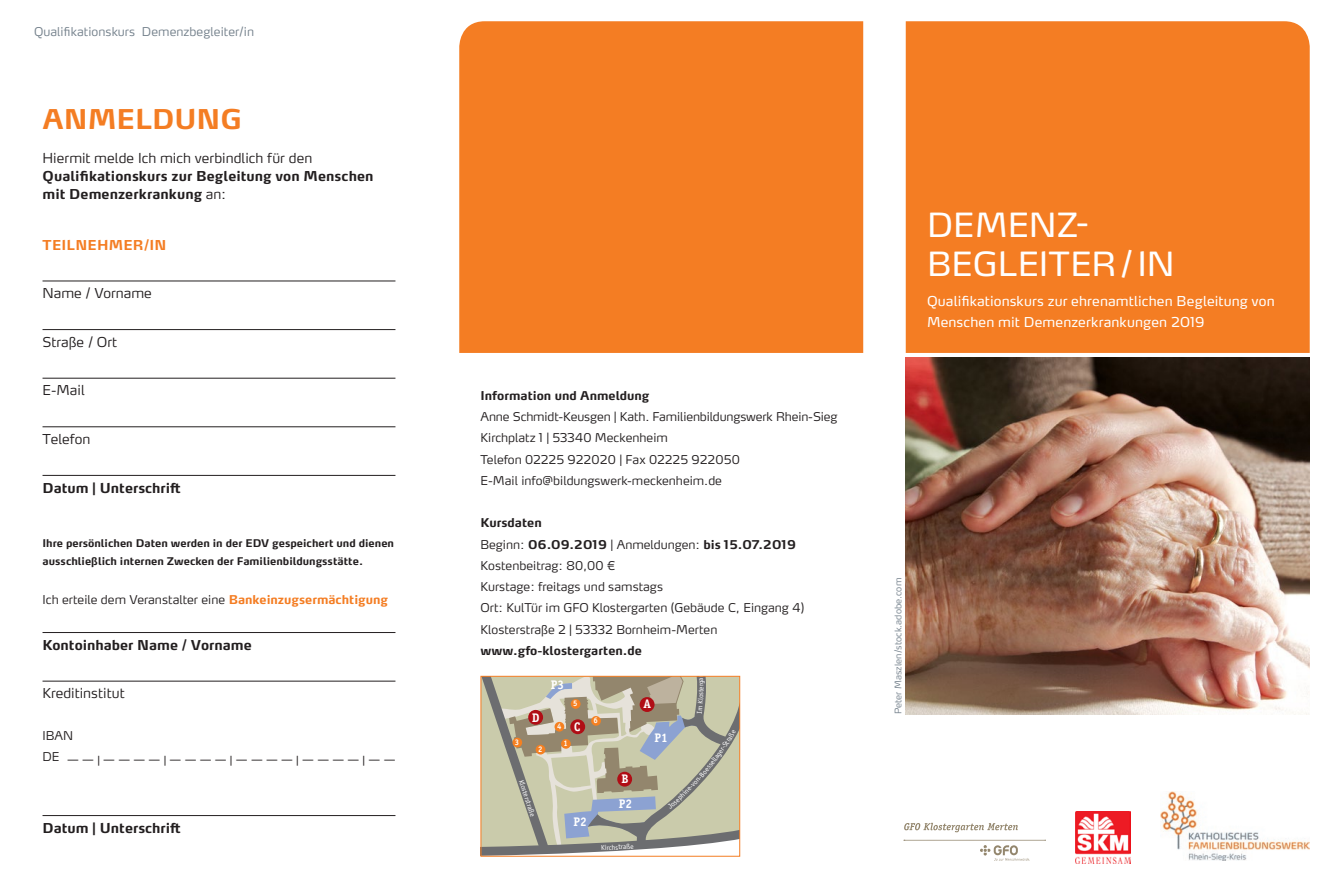
<style>
.page{position:relative;width:1331px;height:893px;background:#fff}
.page>*{position:absolute;margin:0;border:0;box-sizing:border-box;transform-origin:0 0}
.t1{font:33px/39.6px "Max OT";color:#fff}
.t2{font:700 27px "Max OT";color:#f47d23}
.t3{font:700 13.5px/18px "Max OT";color:#231f20}
.t4{font:300 13.5px "Max OT";color:#231f20}
.t5{font:13.5px/21.3px "Max OT";letter-spacing:.01em;color:#fff}
.t6{font:700 13.5px "Max OT";letter-spacing:.015em;color:#f47d23}
.t7{font:700 12.45px "Officina Serif";color:#fff;scale:.96 1}
.t8{font:300 12px/21.3px "Max OT";color:#231f20}
.t9{font:700 12px "Max OT";color:#231f20}
.t10{font:300 12px "Max OT";letter-spacing:.005em;color:#727f8a}
.t11{font:700 10.5px/18px "Max OT";color:#231f20}
.t12{font:10.5px "Max OT";color:#231f20}
.t13{font:300 9px "Max OT";color:#727f8a}
.t14{font:700 8.1px "Officina Serif";color:#fff;scale:.96 1}
.t15{font:7.2px "Officina Sans";color:#fff}
.s1{font-weight:300}
.s2{font-weight:700;color:#f47d23}
.s3{font-weight:700}
</style>
<div class="page">
<div style="left:906px;top:21px;width:404px;height:332px;background:#f47d23"></div>
<div style="left:459px;top:21px;width:404px;height:332px;background:#f47d23"></div>
<img style="left:906px;top:357px;width:404px;height:357px">
<hr style="left:43px;top:281px;width:352px;height:1px;background:#231f20">
<hr style="left:43px;top:329px;width:352px;height:1px;background:#231f20">
<hr style="left:43px;top:378px;width:352px;height:1px;background:#231f20">
<hr style="left:43px;top:426px;width:352px;height:1px;background:#231f20">
<hr style="left:43px;top:475px;width:352px;height:1px;background:#231f20">
<hr style="left:43px;top:632px;width:352px;height:1px;background:#231f20">
<hr style="left:43px;top:681px;width:352px;height:1px;background:#231f20">
<hr style="left:43px;top:815px;width:352px;height:1px;background:#231f20">
<img style="left:1161px;top:792px;width:149px;height:69px">
<img style="left:1075px;top:812px;width:55px;height:52px">
<svg style="left:904px;top:823px;width:114px;height:9px"></svg>
<svg style="left:904px;top:840px;width:142px;height:21px"></svg>
<svg style="left:481px;top:676px;width:259px;height:180px;background:#b6b19e"></svg>
<p class="t10" style="left:34px;top:24px;width:221px">Qualifikationskurs Demenzbegleiter/in</p>
<h2 class="t2" style="left:43px;top:102px;width:201px">ANMELDUNG</h2>
<p class="t4" style="left:43px;top:150px;width:271px">Hiermit melde Ich mich verbindlich für den</p>
<p class="t3" style="left:43px;top:167px;width:333px">Qualifikationskurs zur Begleitung von Menschen mit Demenzerkrankung <span class="s1">an:</span></p>
<p class="t6" style="left:43px;top:236px;width:125px">TEILNEHMER/IN</p>
<p class="t4" style="left:43px;top:285px;width:111px">Name / Vorname</p>
<p class="t4" style="left:43px;top:333px;width:76px">Straße / Ort</p>
<p class="t4" style="left:43px;top:382px;width:44px">E-Mail</p>
<p class="t4" style="left:43px;top:431px;width:49px">Telefon</p>
<p class="t3" style="left:43px;top:479px;width:140px">Datum | Unterschrift</p>
<p class="t11" style="left:43px;top:534px;width:353px">Ihre persönlichen Daten werden in der EDV gespeichert und dienen ausschließlich internen Zwecken der Familienbildungsstätte.</p>
<p class="t8" style="left:43px;top:589px;width:347px">Ich erteile dem Veranstalter eine <span class="s2">Bankeinzugsermächtigung</span></p>
<p class="t3" style="left:43px;top:636px;width:211px">Kontoinhaber Name / Vorname</p>
<p class="t4" style="left:43px;top:685px;width:84px">Kreditinstitut</p>
<p class="t8" style="left:43px;top:725px;width:32px">IBAN<br>DE</p>
<p class="t12" style="left:67px;top:753px;width:330px">—— | —— —— | —— —— | —— —— | —— —— | ——</p>
<p class="t3" style="left:43px;top:819px;width:140px">Datum | Unterschrift</p>
<p class="t9" style="left:480px;top:388px;width:170px">Information und Anmeldung</p>
<p class="t8" style="left:480px;top:406px;width:359px">Anne Schmidt-Keusgen | Kath. Familienbildungswerk Rhein-Sieg Kirchplatz 1 | 53340 Meckenheim<br>Telefon 02225 922020 | Fax 02225 922050<br>E-Mail info@bildungswerk-meckenheim.de</p>
<p class="t8" style="left:480px;top:512px;width:325px"><span class="s3">Kursdaten<br></span>Beginn: <span class="s3">06.09.2019</span> | Anmeldungen: <span class="s3">bis 15.07.2019<br></span>Kostenbeitrag: 80,00 €<br>Kurstage: freitags und samstags<br>Ort: KulTür im GFO Klostergarten (Gebäude C, Eingang 4)<br>Klosterstraße 2 | 53332 Bornheim-Merten</p>
<p class="t9" style="left:480px;top:643px;width:163px">www.gfo-klostergarten.de</p>
<p class="t7" style="left:551px;top:677px;width:15px">P3</p>
<p class="t14" style="left:573px;top:699px;width:6px">5</p>
<p class="t14" style="left:515px;top:737px;width:6px">3</p>
<p class="t7" style="left:532px;top:709px;width:9px">D</p>
<p class="t14" style="left:594px;top:716px;width:6px">6</p>
<p class="t7" style="left:574px;top:719px;width:8px">C</p>
<p class="t14" style="left:557px;top:721px;width:6px">4</p>
<p class="t14" style="left:538px;top:744px;width:6px">2</p>
<p class="t14" style="left:563px;top:738px;width:6px">1</p>
<p class="t15" style="left:525px;top:778px;width:40px;rotate:72deg">Klosterstraße</p>
<p class="t7" style="left:573px;top:814px;width:15px">P2</p>
<p class="t7" style="left:621px;top:771px;width:9px">B</p>
<p class="t7" style="left:619px;top:796px;width:15px">P2</p>
<p class="t15" style="left:601px;top:844px;width:34px;rotate:-3deg">Kirchstraße</p>
<p class="t7" style="left:643px;top:696px;width:9px">A</p>
<p class="t7" style="left:654px;top:730px;width:15px">P1</p>
<p class="t15" style="left:697px;top:690px;width:5px;rotate:-90deg">e</p>
<h1 class="t1" style="left:927px;top:205px;width:249px">DEMENZ-<br>BEGLEITER/IN</h1>
<p class="t5" style="left:927px;top:291px;width:349px">Qualifikationskurs zur ehrenamtlichen Begleitung von<br>Menschen mit Demenzerkrankungen 2019</p>
<p class="t13" style="left:893px;top:714px;width:138px;rotate:-90deg">Peter Maszlen/stock.adobe.com</p>
</div>
